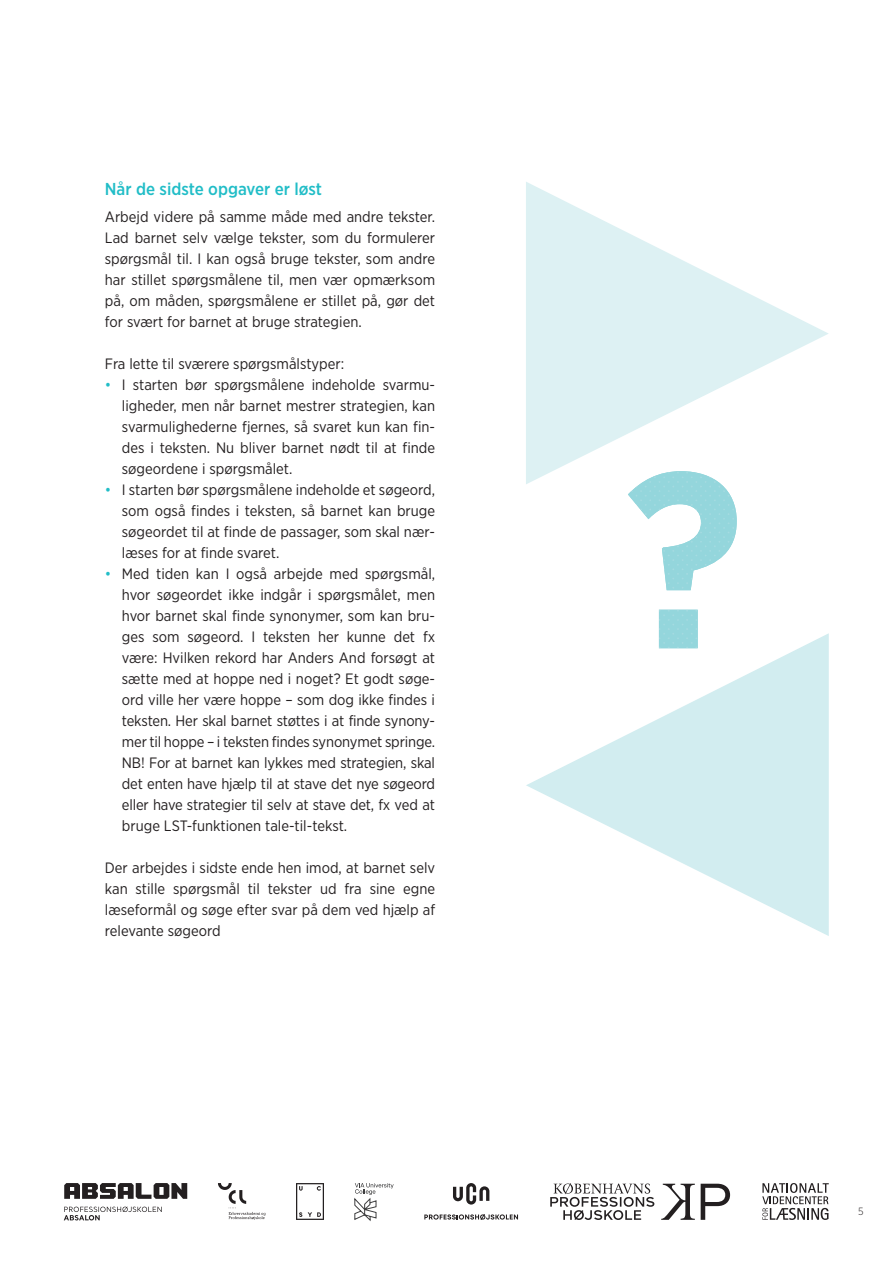
<style>
.page{position:relative;width:893px;height:1263px;background:#fff}
.page>*{position:absolute;margin:0;border:0;box-sizing:border-box;transform-origin:0 0}
.t1{font:500 17.25px "Gotham Narrow";color:#21bdc7}
.t2{font:15px/21px "Gotham Narrow";color:#231f20;text-align:justify}
.t3{font:300 10.5px "Gotham Narrow";color:#231f20}
.s1{color:#21bdc7}
</style>
<div class="page">
<svg style="left:424px;top:1214px;width:94px;height:6px"></svg>
<svg style="left:453px;top:1183px;width:36px;height:21px"></svg>
<svg style="left:218px;top:1183px;width:47px;height:37px"></svg>
<svg style="left:296px;top:1183px;width:28px;height:37px"></svg>
<svg style="left:550px;top:1183px;width:180px;height:37px"></svg>
<svg style="left:64px;top:1206px;width:98px;height:14px"></svg>
<svg style="left:64px;top:1183px;width:123px;height:16px"></svg>
<svg style="left:355px;top:1183px;width:39px;height:38px"></svg>
<svg style="left:762px;top:1183px;width:67px;height:37px"></svg>
<svg style="left:526px;top:182px;width:303px;height:302px;fill:#ddf1f3"></svg>
<svg style="left:526px;top:633px;width:303px;height:303px;fill:#d2edf0"></svg>
<img style="left:628px;top:471px;width:109px;height:177px">
<p class="t1" style="left:105px;top:178px;width:219px">Når de sidste opgaver er løst</p>
<p class="t2" style="left:105px;top:206px;width:332px">Arbejd videre på samme måde med andre tekster.<br>Lad barnet selv vælge tekster, som du formulerer spørgsmål til. I kan også bruge tekster, som andre har stillet spørgsmålene til, men vær opmærksom på, om måden, spørgsmålene er stillet på, gør det for svært for barnet at bruge strategien.</p>
<p class="t2" style="left:105px;top:353px;width:241px">Fra lette til sværere spørgsmålstyper:</p>
<p class="t2" style="left:122px;top:374px;width:315px;text-indent:-17px"><span class="s1">•</span> I starten bør spørgsmålene indeholde svarmu&shy;ligheder, men når barnet mestrer strategien, kan svarmulighederne fjernes, så svaret kun kan fin&shy;des i teksten. Nu bliver barnet nødt til at finde søgeordene i spørgsmålet.</p>
<p class="t2" style="left:122px;top:479px;width:315px;text-indent:-17px"><span class="s1">•</span> I starten bør spørgsmålene indeholde et søgeord, som også findes i teksten, så barnet kan bruge søgeordet til at finde de passager, som skal nær&shy;læses for at finde svaret.</p>
<p class="t2" style="left:122px;top:563px;width:315px;text-indent:-17px"><span class="s1">•</span> Med tiden kan I også arbejde med spørgsmål, hvor søgeordet ikke indgår i spørgsmålet, men hvor barnet skal finde synonymer, som kan bru&shy;ges som søgeord. I teksten her kunne det fx være: Hvilken rekord har Anders And forsøgt at sætte med at hoppe ned i noget? Et godt søge&shy;ord ville her være hoppe – som dog ikke findes i teksten. Her skal barnet støttes i at finde synony&shy;mer til hoppe – i teksten findes synonymet springe.<br>NB! For at barnet kan lykkes med strategien, skal det enten have hjælp til at stave det nye søgeord eller have strategier til selv at stave det, fx ved at bruge LST-funktionen tale-til-tekst.</p>
<p class="t2" style="left:105px;top:857px;width:332px">Der arbejdes i sidste ende hen imod, at barnet selv kan stille spørgsmål til tekster ud fra sine egne læseformål og søge efter svar på dem ved hjælp af relevante søgeord</p>
<p class="t3" style="left:858px;top:1204px;width:7px">5</p>
</div>
